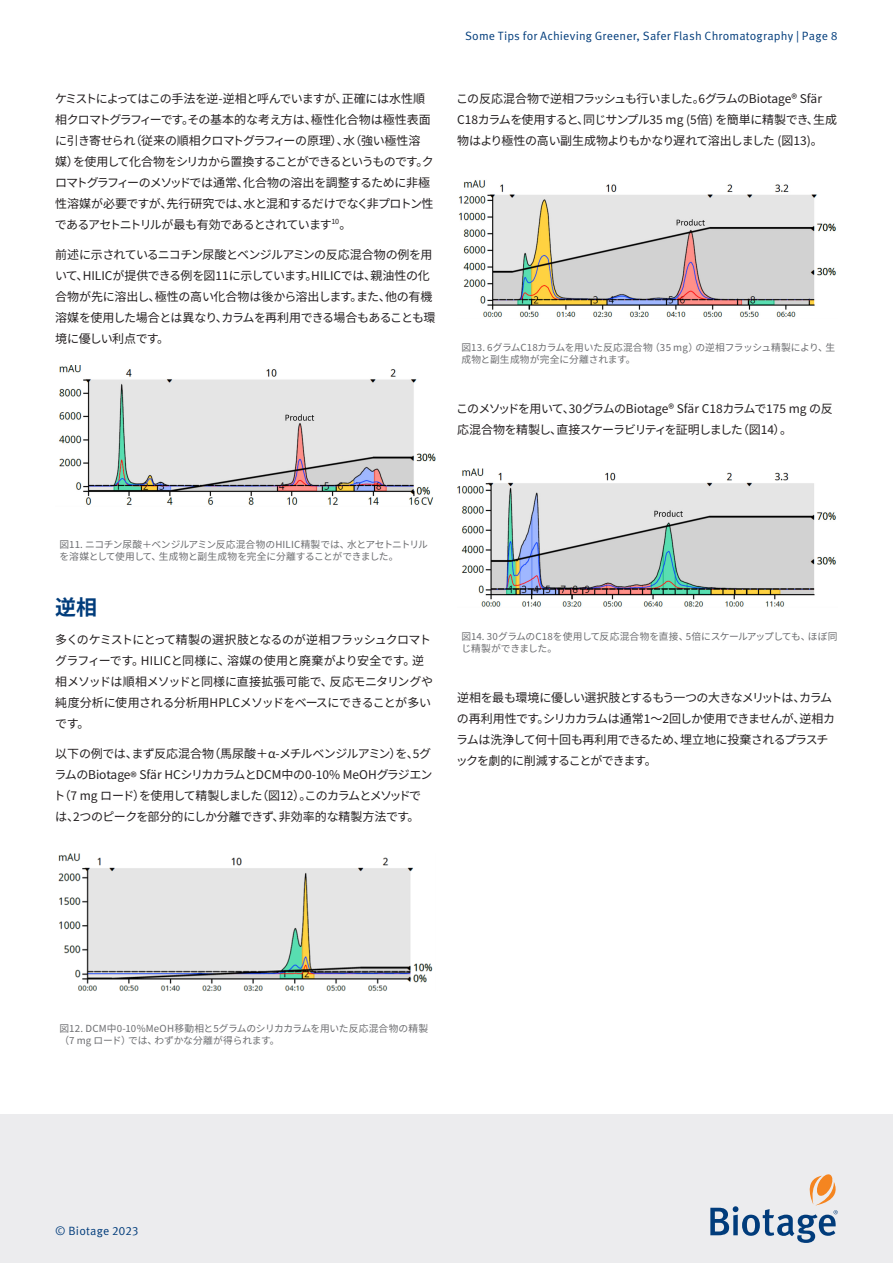
<style>
.page{position:relative;width:893px;height:1263px;background:#fff}
.page>*{position:absolute;margin:0;border:0;box-sizing:border-box;transform-origin:0 0}
.段落タイトル{font:700 21px "Noto Sans CJ Kjp";color:#013c7b}
.段落本文{font:12px/21px "Noto Sans CJ Kjp";letter-spacing:-.04em;color:#231f20}
.段落タイトル-2{font:12px/21px "Noto Sans CJ Kjp";letter-spacing:-.03em;color:#231f20}
.t1{font:12px "Meta OT Norm";letter-spacing:.015em;color:#013c7b}
.Image_byline{font:9.75px/12px "Noto Sans CJ Kjp";letter-spacing:-.01em;color:#6c6d70}
.Image_bylineのコピー_4{font:9.75px/12px "Noto Sans CJ Kjp";color:#6c6d70}
.s1{font-size:13.2px}
</style>
<div class="page">
<div style="left:0;top:1114px;width:893px;height:149px;background:#ececee"></div>
<svg style="left:710px;top:1174px;width:128px;height:69px"></svg>
<img style="left:58px;top:366px;width:378px;height:139px">
<img style="left:58px;top:854px;width:375px;height:137px">
<img style="left:458px;top:180px;width:378px;height:138px">
<img style="left:457px;top:469px;width:379px;height:138px">
<p class="段落本文" style="left:55px;top:88px;width:381px">ケミストによってはこの手法を逆-逆相と呼んでいますが、正確には水性順相クロマトグラフィーです。その基本的な考え方は、極性化合物は極性表面に引き寄せられ（従来の順相クロマトグラフィーの原理）、水（強い極性溶媒）を使用して化合物をシリカから置換することができるというものです。クロマトグラフィーのメソッドでは通常、化合物の溶出を調整するために非極性溶媒が必要ですが、先行研究では、水と混和するだけでなく非プロトン性であるアセトニトリルが最も有効であるとされています<sup>10</sup>。</p>
<p class="段落本文" style="left:55px;top:244px;width:382px">前述に示されているニコチン尿酸とベンジルアミンの反応混合物の例を用いて、HILICが提供できる例を図11に示しています。HILICでは、親油性の化合物が先に溶出し、極性の高い化合物は後から溶出します。また、他の有機溶媒を使用した場合とは異なり、カラムを再利用できる場合もあることも環境に優しい利点です。</p>
<p class="t1" style="left:465px;top:29px;width:374px">Some Tips for Achieving Greener, Safer Flash Chromatography | Page 8</p>
<p class="段落本文" style="left:456px;top:88px;width:382px">この反応混合物で逆相フラッシュも行いました。6グラムのBiotage® Sfär<br>C18カラムを使用すると、同じサンプル35 mg (5倍) を簡単に精製でき、生成物はより極性の高い副生成物よりもかなり遅れて溶出しました (図13)。</p>
<p class="Image_byline" style="left:461px;top:341px;width:375px">図13. 6グラムC18カラムを用いた反応混合物（35 mg）の逆相フラッシュ精製により、生成物と副生成物が完全に分離されます。</p>
<p class="段落本文" style="left:456px;top:398px;width:378px">このメソッドを用いて、30グラムのBiotage® Sfär C18カラムで175 mg の反応混合物を精製し、直接スケーラビリティを証明しました（図14）。</p>
<p class="Image_byline" style="left:60px;top:539px;width:370px">図11. ニコチン尿酸＋ベンジルアミン反応混合物のHILIC精製では、水とアセトニトリルを溶媒として使用して、生成物と副生成物を完全に分離することができました。</p>
<p class="段落タイトル" style="left:55px;top:595px;width:44px">逆相</p>
<p class="段落タイトル-2" style="left:55px;top:630px;width:379px">多くのケミストにとって精製の選択肢となるのが逆相フラッシュクロマトグラフィーです。HILICと同様に、溶媒の使用と廃棄がより安全です。逆相メソッドは順相メソッドと同様に直接拡張可能で、反応モニタリングや純度分析に使用される分析用HPLCメソッドをベースにできることが多いです。</p>
<p class="段落本文" style="left:53px;top:743px;width:381px">以下の例では、まず反応混合物（馬尿酸＋α-メチルベンジルアミン）を、5グラムのBiotage<span class="s1">®</span> Sfär HCシリカカラムとDCM中の0-10% MeOHグラジエント（7 mg ロード）を使用して精製しました（図12）。このカラムとメソッドでは、2つのピークを部分的にしか分離できず、非効率的な精製方法です。</p>
<p class="Image_byline" style="left:461px;top:630px;width:378px">図14. 30グラムのC18を使用して反応混合物を直接、5倍にスケールアップしても、ほぼ同じ精製ができました。</p>
<p class="段落本文" style="left:456px;top:687px;width:381px">逆相を最も環境に優しい選択肢とするもう一つの大きなメリットは、カラムの再利用性です。シリカカラムは通常1～2回しか使用できませんが、逆相カラムは洗浄して何十回も再利用できるため、埋立地に投棄されるプラスチックを劇的に削減することができます。</p>
<p class="Image_bylineのコピー_4" style="left:60px;top:1022px;width:370px">図12. DCM中0-10%MeOH移動相と5グラムのシリカカラムを用いた反応混合物の精製（7 mg ロード）では、わずかな分離が得られます。</p>
<p class="t1" style="left:55px;top:1224px;width:85px">© Biotage 2023</p>
</div>
